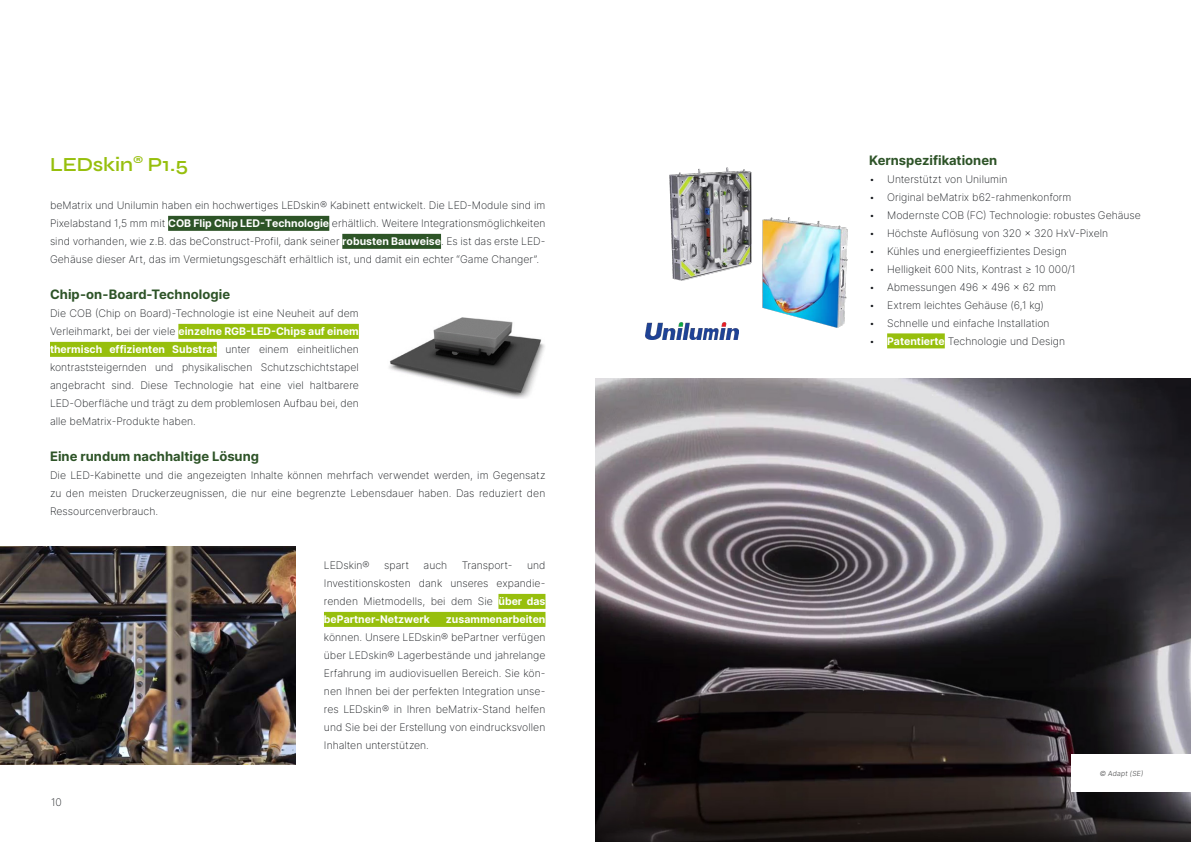
<style>
.page{position:relative;width:1191px;height:842px;background:#fff}
.page>*{position:absolute;margin:0;border:0;box-sizing:border-box;transform-origin:0 0}
.Sub_Title_Green{font:600 20px "Syne";letter-spacing:-.005em;color:#97bf0d}
.Small_Sub_Title{font:700 13px "Inter";letter-spacing:.005em;color:#2d5327}
.t1{font:200 10.5px/18px "Inter";color:#111418;text-align:justify}
.t2{font:300 7px "Inter";color:#4e4f50}
.s1{font-weight:700;color:#fff}
</style>
<div class="page">
<div style="left:168px;top:216px;width:161px;height:15px;background:#2d5427"></div>
<div style="left:342px;top:234px;width:99px;height:15px;background:#2d5427"></div>
<div style="left:178px;top:324px;width:181px;height:15px;background:#97bf0d"></div>
<div style="left:50px;top:342px;width:167px;height:15px;background:#97bf0d"></div>
<div style="left:498px;top:594px;width:47px;height:15px;background:#97bf0d"></div>
<div style="left:324px;top:612px;width:221px;height:15px;background:#97bf0d"></div>
<img style="left:647px;top:167px;width:201px;height:173px">
<div style="left:887px;top:333px;width:57px;height:15px;background:#97bf0d"></div>
<img style="left:645px;top:322px;width:93px;height:17px">
<img style="left:389px;top:317px;width:156px;height:81px">
<img style="left:0;top:546px;width:296px;height:219px">
<img style="left:595px;top:379px;width:596px;height:463px">
<div style="left:1071px;top:754px;width:120px;height:38px;background:#fff"></div>
<p class="Sub_Title_Green" style="left:50px;top:152px;width:140px">LEDskin<sup>®</sup> P1.5</p>
<p class="t1" style="left:50px;top:196px;width:497px">beMatrix und Unilumin haben ein hochwertiges LEDskin® Kabinett entwickelt. Die LED-Module sind im Pixelabstand 1,5 mm mit <span class="s1">COB Flip Chip LED-Technologie</span> erhältlich. Weitere Integrationsmöglichkeiten sind vorhanden, wie z.B. das beConstruct-Profil, dank seiner <span class="s1">robusten Bauweise</span>. Es ist das erste LED-Gehäuse dieser Art, das im Vermietungsgeschäft erhältlich ist, und damit ein echter “Game Changer”.</p>
<p class="Small_Sub_Title" style="left:50px;top:285px;width:182px">Chip-on-Board-Technologie</p>
<p class="t1" style="left:50px;top:304px;width:310px">Die COB (Chip on Board)-Technologie ist eine Neuheit auf dem Verleihmarkt, bei der viele <span class="s1">einzelne RGB-LED-Chips auf einem thermisch effizienten Substrat</span> unter einem einheitlichen kontraststeigernden und physikalischen Schutzschichtstapel angebracht sind. Diese Technologie hat eine viel haltbarere LED-Oberfläche und trägt zu dem problemlosen Aufbau bei, den alle beMatrix-Produkte haben.</p>
<p class="Small_Sub_Title" style="left:50px;top:447px;width:211px">Eine rundum nachhaltige Lösung</p>
<p class="t1" style="left:50px;top:466px;width:497px">Die LED-Kabinette und die angezeigten Inhalte können mehrfach verwendet werden, im Gegensatz zu den meisten Druckerzeugnissen, die nur eine begrenzte Lebensdauer haben. Das reduziert den Ressourcenverbrauch.</p>
<p class="t1" style="left:51px;top:793px;width:12px">10</p>
<p class="t1" style="left:324px;top:556px;width:47px">LEDskin®</p>
<p class="t1" style="left:384px;top:556px;width:26px">spart</p>
<p class="t1" style="left:423px;top:556px;width:25px">auch</p>
<p class="t1" style="left:462px;top:556px;width:52px">Transport-</p>
<p class="t1" style="left:324px;top:556px;width:223px;text-indent:203px">und Investitionskosten dank unseres expandie&shy;renden Mietmodells, bei dem Sie <span class="s1">über das bePartner-Netzwerk</span></p>
<p class="t1" style="left:324px;top:610px;width:223px;text-indent:122px"><span class="s1">zusammenarbeiten </span>können. Unsere LEDskin® bePartner verfügen über LEDskin® Lagerbestände und jahrelange Erfahrung im audiovisuellen Bereich. Sie kön&shy;nen Ihnen bei der perfekten Integration unse&shy;res LEDskin® in Ihren beMatrix-Stand helfen und Sie bei der Erstellung von eindrucksvollen Inhalten unterstützen.</p>
<p class="Small_Sub_Title" style="left:869px;top:151px;width:130px">Kernspezifikationen</p>
<p class="t1" style="left:869px;top:170px;width:140px">• Unterstützt von Unilumin</p>
<p class="t1" style="left:869px;top:188px;width:204px">• Original beMatrix b62-rahmenkonform</p>
<p class="t1" style="left:869px;top:206px;width:273px">• Modernste COB (FC) Technologie: robustes Gehäuse</p>
<p class="t1" style="left:869px;top:224px;width:240px">• Höchste Auflösung von 320 x 320 HxV-Pixeln</p>
<p class="t1" style="left:869px;top:242px;width:199px">• Kühles und energieeffizientes Design</p>
<p class="t1" style="left:869px;top:260px;width:208px">• Helligkeit 600 Nits, Kontrast ≥ 10 000/1</p>
<p class="t1" style="left:869px;top:278px;width:188px">• Abmessungen 496 x 496 x 62 mm</p>
<p class="t1" style="left:869px;top:296px;width:176px">• Extrem leichtes Gehäuse (6,1 kg)</p>
<p class="t1" style="left:869px;top:314px;width:182px">• Schnelle und einfache Installation</p>
<p class="t1" style="left:869px;top:332px;width:197px">• <span class="s1">Patentierte</span> Technologie und Design</p>
<p class="t2" style="left:1099px;top:768px;width:47px">© Adapt (SE)</p>
</div>
